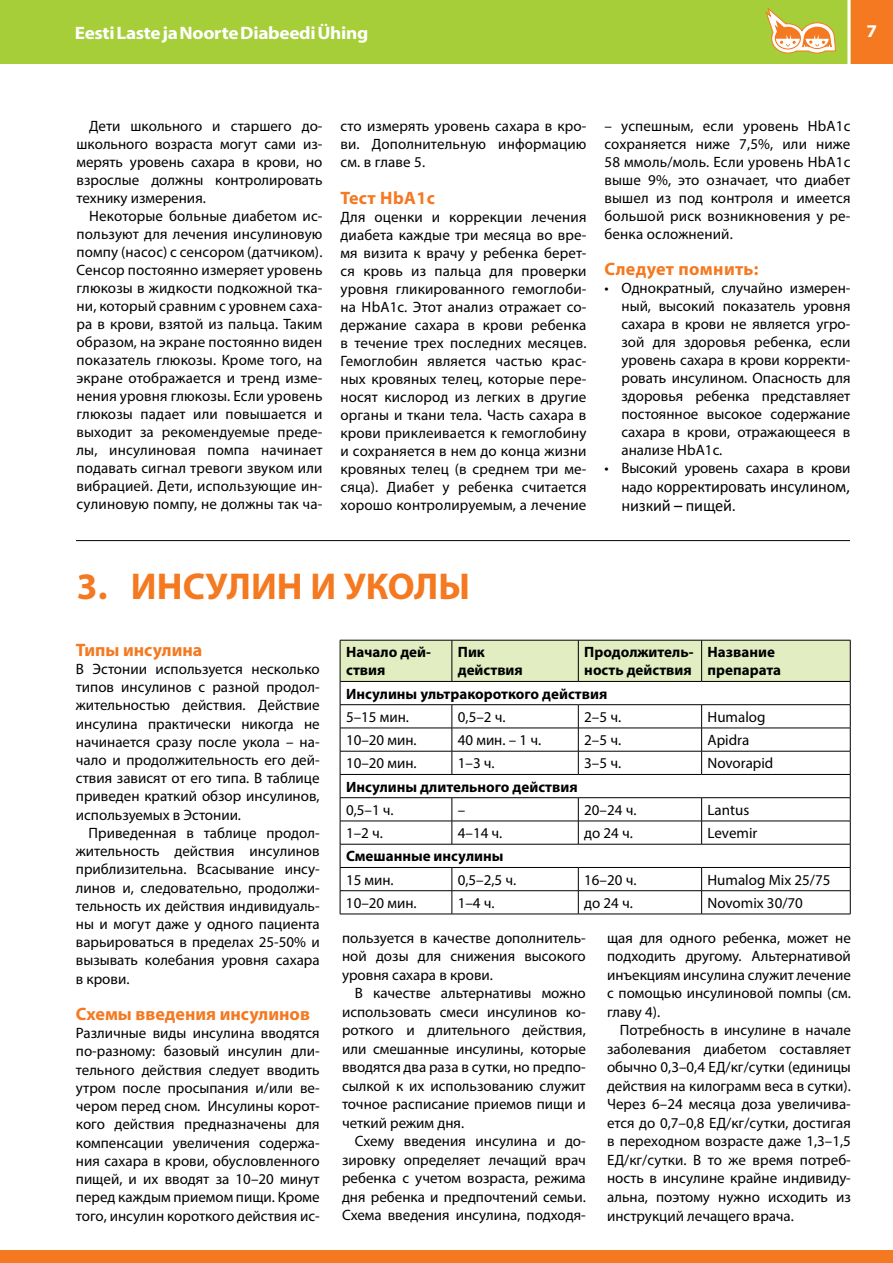
<style>
.page{position:relative;width:893px;height:1263px;background:#fff}
.page>*{position:absolute;margin:0;border:0;box-sizing:border-box;transform-origin:0 0}
.t1{font:700 37.5px "Myriad Pro";color:#f47920}
.t2{font:700 18px "Myriad Pro";color:#f47920}
.t3{font:700 18px "Myriad Pro";letter-spacing:-.015em;color:#fff;scale:1.07 1}
.t4{font:700 18px "Myriad Pro";letter-spacing:.02em;color:#f47920}
.t5{font:16.5px/18.9px "Calibri";letter-spacing:-.01em;color:#000}
.t6{font:15px/18px "Myriad Pro";color:#000;text-align:justify}
.t7{font:700 15px/18px "Myriad Pro";color:#000}
.s1{font-family:"Myriad Pro";font-size:15px}
</style>
<div class="page">
<div style="left:849px;top:0;width:44px;height:64px;background:#f47920"></div>
<div style="left:0;top:0;width:850px;height:64px;background:#a6ce39"></div>
<div style="left:0;top:1250px;width:893px;height:13px;background:#f47920"></div>
<svg style="left:765px;top:7px;width:71px;height:47px"></svg>
<hr style="left:847px;top:0;width:3px;height:67px;background:#fff">
<svg style="left:340px;top:641px;width:511px;height:273px"></svg>
<hr style="left:340px;top:914px;width:112px;height:1px;background:#000">
<hr style="left:452px;top:914px;width:126px;height:1px;background:#000">
<hr style="left:578px;top:914px;width:124px;height:1px;background:#000">
<hr style="left:702px;top:914px;width:148px;height:1px;background:#000">
<hr style="left:340px;top:640px;width:1px;height:41px;background:#000">
<hr style="left:340px;top:640px;width:112px;height:1px;background:#000">
<hr style="left:452px;top:640px;width:126px;height:1px;background:#000">
<hr style="left:578px;top:640px;width:124px;height:1px;background:#000">
<hr style="left:702px;top:640px;width:148px;height:1px;background:#000">
<hr style="left:452px;top:640px;width:1px;height:41px;background:#000">
<hr style="left:578px;top:640px;width:1px;height:41px;background:#000">
<hr style="left:701px;top:640px;width:1px;height:41px;background:#000">
<hr style="left:850px;top:640px;width:1px;height:41px;background:#000">
<hr style="left:340px;top:681px;width:112px;height:1px;background:#000">
<hr style="left:452px;top:681px;width:126px;height:1px;background:#000">
<hr style="left:578px;top:681px;width:124px;height:1px;background:#000">
<hr style="left:702px;top:681px;width:148px;height:1px;background:#000">
<hr style="left:76px;top:540px;width:774px;height:1px;background:#000">
<p class="t3" style="left:75px;top:21px;width:276px">Eesti Laste ja Noorte Diabeedi Ühing</p>
<p class="t3" style="left:866px;top:20px;width:11px">7</p>
<p class="t6" style="left:77px;top:117px;width:247px;text-indent:13px">Дети школьного и старшего до&shy;школьного возраста могут сами из&shy;мерять уровень сахара в крови, но взрослые должны контролировать технику измерения.</p>
<p class="t6" style="left:77px;top:207px;width:247px;text-indent:13px">Некоторые больные диабетом ис&shy;пользуют для лечения инсулиновую помпу (насос) с сенсором (датчиком).<br>Сенсор постоянно измеряет уровень глюкозы в жидкости подкожной тка&shy;ни, который сравним с уровнем саха&shy;ра в крови, взятой из пальца. Таким образом, на экране постоянно виден показатель глюкозы. Кроме того, на экране отображается и тренд изме&shy;нения уровня глюкозы. Если уровень глюкозы падает или повышается и выходит за рекомендуемые преде&shy;лы, инсулиновая помпа начинает подавать сигнал тревоги звуком или вибрацией. Дети, использующие ин&shy;сулиновую помпу, не должны так ча-</p>
<p class="t6" style="left:340px;top:117px;width:247px">сто измерять уровень сахара в кро&shy;ви. Дополнительную информацию см. в главе 5.</p>
<p class="t4" style="left:340px;top:186px;width:96px">Тест HbA1c</p>
<p class="t6" style="left:340px;top:208px;width:247px">Для оценки и коррекции лечения диабета каждые три месяца во вре&shy;мя визита к врачу у ребенка берет&shy;ся кровь из пальца для проверки уровня гликированного гемоглоби&shy;на HbA1c. Этот анализ отражает со&shy;держание сахара в крови ребенка в течение трех последних месяцев.<br>Гемоглобин является частью крас&shy;ных кровяных телец, которые пере&shy;носят кислород из легких в другие органы и ткани тела. Часть сахара в крови приклеивается к гемоглобину и сохраняется в нем до конца жизни кровяных телец (в среднем три ме&shy;сяца). Диабет у ребенка считается хорошо контролируемым, а лечение</p>
<p class="t6" style="left:604px;top:117px;width:247px">– успешным, если уровень HbA1c сохраняется ниже 7,5%, или ниже 58 ммоль/моль. Если уровень HbA1c выше 9%, это означает, что диабет вышел из под контроля и имеется большой риск возникновения у ре&shy;бенка осложнений.</p>
<p class="t4" style="left:604px;top:257px;width:156px">Следует помнить:</p>
<p class="t6" style="left:621px;top:279px;width:230px;text-indent:-17px">• Однократный, случайно измерен&shy;ный, высокий показатель уровня сахара в крови не является угро&shy;зой для здоровья ребенка, если уровень сахара в крови корректи&shy;ровать инсулином. Опасность для здоровья ребенка представляет постоянное высокое содержание сахара в крови, отражающееся в анализе HbA1c.</p>
<p class="t6" style="left:604px;top:459px;width:247px">• Высокий уровень сахара в крови</p>
<p class="t5" style="left:621px;top:476px;width:230px"><span class="s1">надо</span> корректировать инсулином, низкий – пищей.</p>
<h1 class="t1" style="left:77px;top:562px;width:395px">3. ИНСУЛИН И УКОЛЫ</h1>
<p class="t2" style="left:76px;top:638px;width:128px">Типы инсулина</p>
<p class="t6" style="left:76px;top:659px;width:245px">В Эстонии используется несколько типов инсулинов с разной продол&shy;жительностью действия. Действие инсулина практически никогда не начинается сразу после укола – на&shy;чало и продолжительность его дей&shy;ствия зависят от его типа. В таблице приведен краткий обзор инсулинов, используемых в Эстонии.</p>
<p class="t6" style="left:76px;top:823px;width:245px;text-indent:13px">Приведенная в таблице продол&shy;жительность действия инсулинов приблизительна. Всасывание инсу&shy;линов и, следовательно, продолжи&shy;тельность их действия индивидуаль&shy;ны и могут даже у одного пациента варьироваться в пределах 25-50% и вызывать колебания уровня сахара в крови.</p>
<p class="t2" style="left:76px;top:1002px;width:236px">Схемы введения инсулинов</p>
<p class="t6" style="left:76px;top:1024px;width:245px">Различные виды инсулина вводятся по-разному: базовый инсулин дли&shy;тельного действия следует вводить утром после просыпания и/или ве&shy;чером перед сном. Инсулины корот&shy;кого действия предназначены для компенсации увеличения содержа&shy;ния сахара в крови, обусловленного пищей, и их вводят за 10–20 минут перед каждым приемом пищи. Кроме того, инсулин короткого действия ис-</p>
<p class="t7" style="left:346px;top:643px;width:86px">Начало дей&shy;ствия</p>
<p class="t7" style="left:458px;top:643px;width:67px">Пик действия</p>
<p class="t7" style="left:584px;top:643px;width:111px">Продолжитель&shy;ность действия</p>
<p class="t7" style="left:708px;top:643px;width:75px">Название препарата</p>
<p class="t7" style="left:346px;top:684px;width:263px">Инсулины ультракороткого действия</p>
<p class="t6" style="left:346px;top:708px;width:64px">5–15 мин.</p>
<p class="t6" style="left:458px;top:708px;width:49px">0,5–2 ч.</p>
<p class="t6" style="left:584px;top:708px;width:38px">2–5 ч.</p>
<p class="t6" style="left:708px;top:708px;width:59px">Humalog</p>
<p class="t6" style="left:346px;top:731px;width:72px">10–20 мин.</p>
<p class="t6" style="left:458px;top:731px;width:85px">40 мин. – 1 ч.</p>
<p class="t6" style="left:584px;top:731px;width:38px">2–5 ч.</p>
<p class="t6" style="left:708px;top:731px;width:43px">Apidra</p>
<p class="t6" style="left:346px;top:754px;width:72px">10–20 мин.</p>
<p class="t6" style="left:458px;top:754px;width:38px">1–3 ч.</p>
<p class="t6" style="left:584px;top:754px;width:38px">3–5 ч.</p>
<p class="t6" style="left:708px;top:754px;width:67px">Novorapid</p>
<p class="t7" style="left:346px;top:777px;width:233px">Инсулины длительного действия</p>
<p class="t6" style="left:346px;top:801px;width:49px">0,5–1 ч.</p>
<p class="t6" style="left:458px;top:801px;width:9px">–</p>
<p class="t6" style="left:584px;top:801px;width:54px">20–24 ч.</p>
<p class="t6" style="left:708px;top:801px;width:43px">Lantus</p>
<p class="t6" style="left:346px;top:824px;width:38px">1–2 ч.</p>
<p class="t6" style="left:458px;top:824px;width:46px">4–14 ч.</p>
<p class="t6" style="left:584px;top:824px;width:50px">до 24 ч.</p>
<p class="t6" style="left:707px;top:824px;width:51px">Levemir</p>
<p class="t7" style="left:346px;top:847px;width:159px">Смешанные инсулины</p>
<p class="t6" style="left:346px;top:870px;width:49px">15 мин.</p>
<p class="t6" style="left:458px;top:870px;width:60px">0,5–2,5 ч.</p>
<p class="t6" style="left:584px;top:870px;width:54px">16–20 ч.</p>
<p class="t6" style="left:707px;top:870px;width:124px">Humalog Mix 25/75</p>
<p class="t6" style="left:346px;top:894px;width:72px">10–20 мин.</p>
<p class="t6" style="left:458px;top:894px;width:38px">1–4 ч.</p>
<p class="t6" style="left:584px;top:894px;width:50px">до 24 ч.</p>
<p class="t6" style="left:707px;top:894px;width:97px">Novomix 30/70</p>
<p class="t6" style="left:342px;top:928px;width:245px;line-height:18.5px">пользуется в качестве дополнитель&shy;ной дозы для снижения высокого уровня сахара в крови.</p>
<p class="t6" style="left:342px;top:984px;width:245px;line-height:18.5px;text-indent:13px">В качестве альтернативы можно использовать смеси инсулинов ко&shy;роткого и длительного действия, или смешанные инсулины, которые вводятся два раза в сутки, но предпо&shy;сылкой к их использованию служит точное расписание приемов пищи и четкий режим дня.</p>
<p class="t6" style="left:342px;top:1132px;width:245px;line-height:18.6px;text-indent:13px">Схему введения инсулина и до&shy;зировку определяет лечащий врач ребенка с учетом возраста, режима дня ребенка и предпочтений семьи.<br>Схема введения инсулина, подходя-</p>
<p class="t6" style="left:607px;top:928px;width:245px;line-height:18.6px">щая для одного ребенка, может не подходить другому. Альтернативой инъекциям инсулина служит лечение с помощью инсулиновой помпы (см. главу 4).</p>
<p class="t6" style="left:607px;top:1021px;width:245px;line-height:18.5px;text-indent:13px">Потребность в инсулине в начале заболевания диабетом составляет обычно 0,3–0,4 ЕД/кг/сутки (единицы действия на килограмм веса в сутки).<br>Через 6–24 месяца доза увеличива&shy;ется до 0,7–0,8 ЕД/кг/сутки, достигая в переходном возрасте даже 1,3–1,5<br>ЕД/кг/сутки. В то же время потреб&shy;ность в инсулине крайне индивиду&shy;альна, поэтому нужно исходить из инструкций лечащего врача.</p>
</div>
